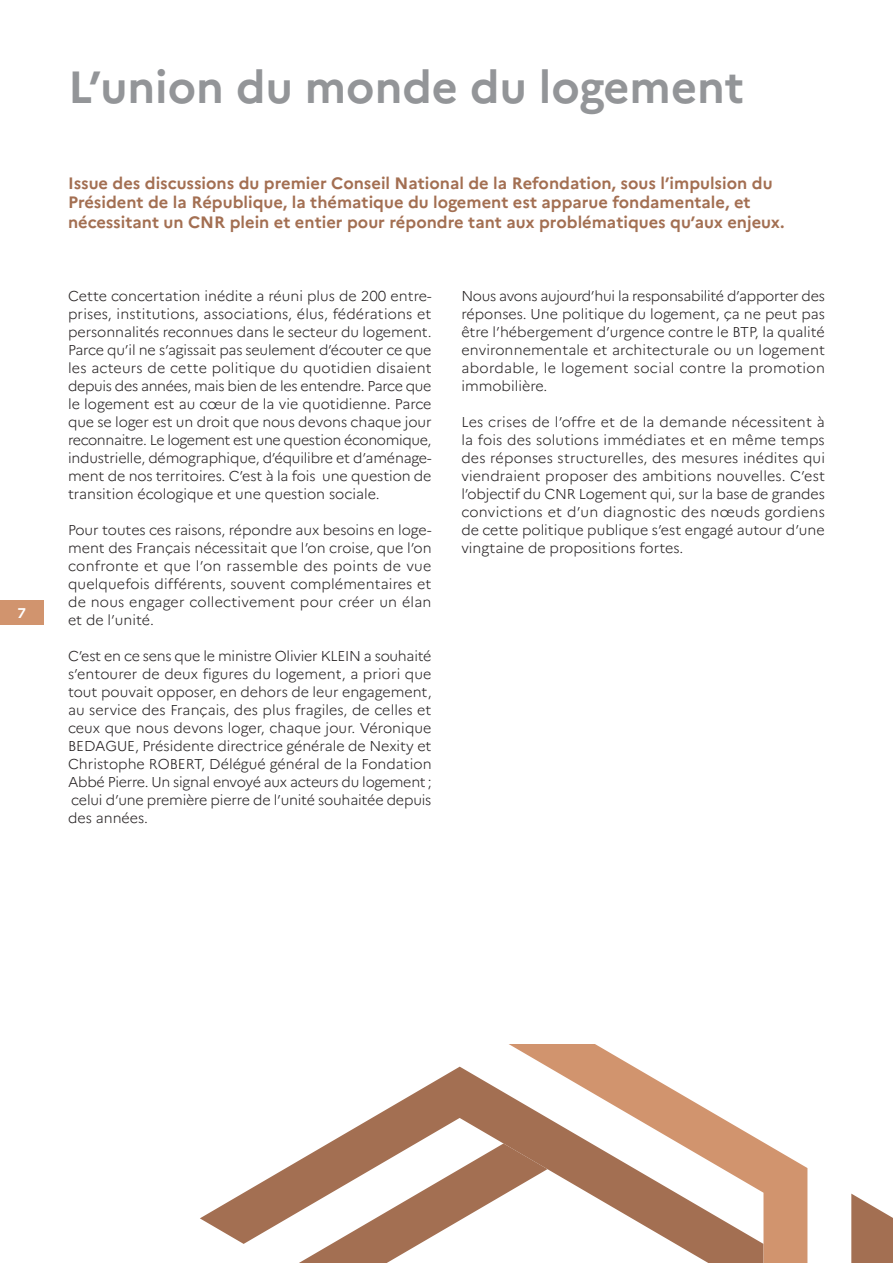
<style>
.page{position:relative;width:893px;height:1263px;background:#fff}
.page>*{position:absolute;margin:0;border:0;box-sizing:border-box;transform-origin:0 0}
.t1{font:700 45px "Marianne";color:#939598}
.Style_de_paragraphe{font:700 16.5px/19.5px "Marianne";color:#a36f52}
.texte_courant{font:300 14.25px/18px "Marianne";color:#231f20;text-align:justify}
.Text_Center{font:700 14.1px "Marianne";color:#fff}
</style>
<div class="page">
<svg style="left:200px;top:1067px;width:304px;height:196px"></svg>
<svg style="left:504px;top:1044px;width:303px;height:219px"></svg>
<svg style="left:851px;top:1193px;width:42px;height:70px"></svg>
<div style="left:0;top:355px;width:250px;height:725px;background:#fff"></div>
<div style="left:0;top:600px;width:43px;height:25px;background:#d1946e"></div>
<p class="Text_Center" style="left:17px;top:604px;width:10px">7</p>
<p class="t1" style="left:68px;top:59px;width:677px">L’union du monde du logement</p>
<p class="Style_de_paragraphe" style="left:68px;top:173px;width:718px">Issue des discussions du premier Conseil National de la Refondation, sous l’impulsion du<br>Président de la République, la thématique du logement est apparue fondamentale, et nécessitant un CNR plein et entier pour répondre tant aux problématiques qu’aux enjeux.</p>
<p class="texte_courant" style="left:68px;top:286px;width:365px">Cette concertation inédite a réuni plus de 200 entre&shy;prises, institutions, associations, élus, fédérations et personnalités reconnues dans le secteur du logement.<br>Parce qu’il ne s’agissait pas seulement d’écouter ce que les acteurs de cette politique du quotidien disaient depuis des années, mais bien de les entendre. Parce que le logement est au cœur de la vie quotidienne. Parce que se loger est un droit que nous devons chaque jour reconnaitre. Le logement est une question économique, industrielle, démographique, d’équilibre et d’aménage&shy;ment de nos territoires. C’est à la fois une question de transition écologique et une question sociale.</p>
<p class="texte_courant" style="left:68px;top:520px;width:365px">Pour toutes ces raisons, répondre aux besoins en loge&shy;ment des Français nécessitait que l’on croise, que l’on confronte et que l’on rassemble des points de vue quelquefois différents, souvent complémentaires et de nous engager collectivement pour créer un élan et de l’unité.</p>
<p class="texte_courant" style="left:68px;top:646px;width:365px">C’est en ce sens que le ministre Olivier KLEIN a souhaité s’entourer de deux figures du logement, a priori que tout pouvait opposer, en dehors de leur engagement, au service des Français, des plus fragiles, de celles et ceux que nous devons loger, chaque jour. Véronique BEDAGUE, Présidente directrice générale de Nexity et Christophe ROBERT, Délégué général de la Fondation Abbé Pierre. Un signal envoyé aux acteurs du logement ; celui d’une première pierre de l’unité souhaitée depuis des années.</p>
<p class="texte_courant" style="left:461px;top:286px;width:365px">Nous avons aujourd’hui la responsabilité d’apporter des réponses. Une politique du logement, ça ne peut pas être l’hébergement d’urgence contre le BTP, la qualité environnementale et architecturale ou un logement abordable, le logement social contre la promotion immobilière.</p>
<p class="texte_courant" style="left:461px;top:412px;width:365px">Les crises de l’offre et de la demande nécessitent à la fois des solutions immédiates et en même temps des réponses structurelles, des mesures inédites qui viendraient proposer des ambitions nouvelles. C’est l’objectif du CNR Logement qui, sur la base de grandes convictions et d’un diagnostic des nœuds gordiens de cette politique publique s’est engagé autour d’une vingtaine de propositions fortes.</p>
</div>
